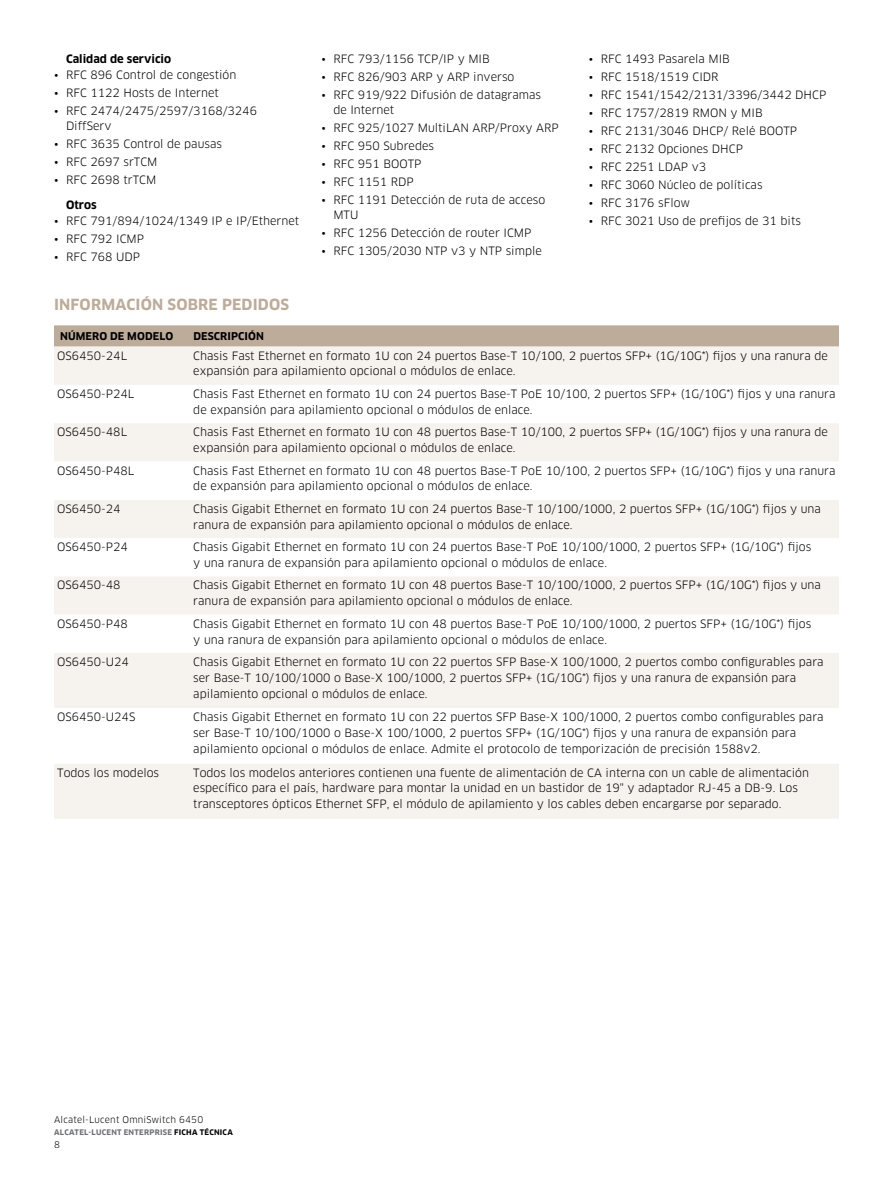
<style>
.page{position:relative;width:893px;height:1191px;background:#fff}
.page>*{position:absolute;margin:0;border:0;box-sizing:border-box;transform-origin:0 0}
.t1{font:700 15px "Clan OT";letter-spacing:.01em;color:#bdac9a}
.t2{font:11.25px/15.8px "Clan OT";color:#000}
.t3{font:700 11.25px "Clan OT";color:#000}
.t4{font:700 10.5px "Clan OT";letter-spacing:.01em;color:#000}
.t5{font:9px "Clan OT";letter-spacing:.02em;color:#000}
.t6{font:700 7.5px "Clan OT";letter-spacing:.03em;color:#6d6e71}
.s1{color:#000}
</style>
<div class="page">
<div style="left:54px;top:325px;width:785px;height:21px;background:#bdac9a"></div>
<div style="left:54px;top:346px;width:785px;height:472px;background:#f6f2ee"></div>
<svg style="left:54px;top:385px;width:785px;height:378px"></svg>
<p class="t3" style="left:66px;top:52px;width:107px">Calidad de servicio</p>
<p class="t2" style="left:54px;top:67px;width:184px">• RFC 896 Control de congestión</p>
<p class="t2" style="left:54px;top:85px;width:166px">• RFC 1122 Hosts de Internet</p>
<p class="t2" style="left:66px;top:104px;width:193px;line-height:15px;text-indent:-12px">• RFC 2474/2475/2597/3168/3246<br>DiffServ</p>
<p class="t2" style="left:54px;top:136px;width:169px">• RFC 3635 Control de pausas</p>
<p class="t2" style="left:54px;top:154px;width:105px">• RFC 2697 srTCM</p>
<p class="t2" style="left:54px;top:172px;width:104px">• RFC 2698 trTCM</p>
<p class="t3" style="left:66px;top:198px;width:32px">Otros</p>
<p class="t2" style="left:54px;top:213px;width:247px">• RFC 791/894/1024/1349 IP e IP/Ethernet</p>
<p class="t2" style="left:54px;top:231px;width:92px">• RFC 792 ICMP</p>
<p class="t2" style="left:54px;top:249px;width:88px">• RFC 768 UDP</p>
<p class="t2" style="left:321px;top:51px;width:170px">• RFC 793/1156 TCP/IP y MIB</p>
<p class="t2" style="left:321px;top:69px;width:195px">• RFC 826/903 ARP y ARP inverso</p>
<p class="t2" style="left:333px;top:87px;width:209px;line-height:15px;text-indent:-12px">• RFC 919/922 Difusión de datagramas de Internet</p>
<p class="t2" style="left:321px;top:120px;width:239px">• RFC 925/1027 MultiLAN ARP/Proxy ARP</p>
<p class="t2" style="left:321px;top:138px;width:114px">• RFC 950 Subredes</p>
<p class="t2" style="left:321px;top:156px;width:102px">• RFC 951 BOOTP</p>
<p class="t2" style="left:321px;top:174px;width:94px">• RFC 1151 RDP</p>
<p class="t2" style="left:333px;top:192px;width:213px;line-height:15px;text-indent:-12px">• RFC 1191 Detección de ruta de acceso<br>MTU</p>
<p class="t2" style="left:321px;top:225px;width:212px">• RFC 1256 Detección de router ICMP</p>
<p class="t2" style="left:321px;top:243px;width:222px">• RFC 1305/2030 NTP v3 y NTP simple</p>
<p class="t2" style="left:589px;top:51px;width:143px">• RFC 1493 Pasarela MIB</p>
<p class="t2" style="left:589px;top:69px;width:131px">• RFC 1518/1519 CIDR</p>
<p class="t2" style="left:589px;top:87px;width:239px">• RFC 1541/1542/2131/3396/3442 DHCP</p>
<p class="t2" style="left:589px;top:105px;width:176px">• RFC 1757/2819 RMON y MIB</p>
<p class="t2" style="left:589px;top:123px;width:210px">• RFC 2131/3046 DHCP/ Relé BOOTP</p>
<p class="t2" style="left:589px;top:141px;width:156px">• RFC 2132 Opciones DHCP</p>
<p class="t2" style="left:589px;top:159px;width:119px">• RFC 2251 LDAP v3</p>
<p class="t2" style="left:589px;top:177px;width:175px">• RFC 3060 Núcleo de políticas</p>
<p class="t2" style="left:589px;top:195px;width:103px">• RFC 3176 sFlow</p>
<p class="t2" style="left:589px;top:213px;width:214px">• RFC 3021 Uso de prefijos de 31 bits</p>
<h1 class="t1" style="left:54px;top:295px;width:236px">INFORMACIÓN SOBRE PEDIDOS</h1>
<p class="t4" style="left:60px;top:330px;width:115px">NÚMERO DE MODELO</p>
<p class="t4" style="left:193px;top:330px;width:72px">DESCRIPCIÓN</p>
<p class="t2" style="left:57px;top:348px;width:71px">OS6450-24L</p>
<p class="t2" style="left:193px;top:348px;width:636px">Chasis Fast Ethernet en formato 1U con 24 puertos Base-T 10/100, 2 puertos SFP+ (1G/10G*) fijos y una ranura de expansión para apilamiento opcional o módulos de enlace.</p>
<p class="t2" style="left:57px;top:386px;width:79px">OS6450-P24L</p>
<p class="t2" style="left:193px;top:386px;width:644px">Chasis Fast Ethernet en formato 1U con 24 puertos Base-T PoE 10/100, 2 puertos SFP+ (1G/10G*) fijos y una ranura de expansión para apilamiento opcional o módulos de enlace.</p>
<p class="t2" style="left:57px;top:424px;width:71px">OS6450-48L</p>
<p class="t2" style="left:193px;top:424px;width:636px">Chasis Fast Ethernet en formato 1U con 48 puertos Base-T 10/100, 2 puertos SFP+ (1G/10G*) fijos y una ranura de expansión para apilamiento opcional o módulos de enlace.</p>
<p class="t2" style="left:57px;top:462px;width:79px">OS6450-P48L</p>
<p class="t2" style="left:193px;top:462px;width:644px">Chasis Fast Ethernet en formato 1U con 48 puertos Base-T PoE 10/100, 2 puertos SFP+ (1G/10G*) fijos y una ranura de expansión para apilamiento opcional o módulos de enlace.</p>
<p class="t2" style="left:57px;top:501px;width:65px">OS6450-24</p>
<p class="t2" style="left:193px;top:501px;width:629px">Chasis Gigabit Ethernet en formato 1U con 24 puertos Base-T 10/100/1000, 2 puertos SFP+ (1G/10G*) fijos y una ranura de expansión para apilamiento opcional o módulos de enlace.</p>
<p class="t2" style="left:57px;top:539px;width:72px">OS6450-P24</p>
<p class="t2" style="left:193px;top:539px;width:619px">Chasis Gigabit Ethernet en formato 1U con 24 puertos Base-T PoE 10/100/1000, 2 puertos SFP+ (1G/10G*) fijos y una ranura de expansión para apilamiento opcional o módulos de enlace.</p>
<p class="t2" style="left:57px;top:577px;width:65px">OS6450-48</p>
<p class="t2" style="left:193px;top:577px;width:629px">Chasis Gigabit Ethernet en formato 1U con 48 puertos Base-T 10/100/1000, 2 puertos SFP+ (1G/10G*) fijos y una ranura de expansión para apilamiento opcional o módulos de enlace.</p>
<p class="t2" style="left:57px;top:616px;width:72px">OS6450-P48</p>
<p class="t2" style="left:193px;top:616px;width:619px">Chasis Gigabit Ethernet en formato 1U con 48 puertos Base-T PoE 10/100/1000, 2 puertos SFP+ (1G/10G*) fijos y una ranura de expansión para apilamiento opcional o módulos de enlace.</p>
<p class="t2" style="left:57px;top:654px;width:73px">OS6450-U24</p>
<p class="t2" style="left:193px;top:654px;width:632px">Chasis Gigabit Ethernet en formato 1U con 22 puertos SFP Base-X 100/1000, 2 puertos combo configurables para ser Base-T 10/100/1000 o Base-X 100/1000, 2 puertos SFP+ (1G/10G*) fijos y una ranura de expansión para apilamiento opcional o módulos de enlace.</p>
<p class="t2" style="left:57px;top:709px;width:80px">OS6450-U24S</p>
<p class="t2" style="left:193px;top:709px;width:632px">Chasis Gigabit Ethernet en formato 1U con 22 puertos SFP Base-X 100/1000, 2 puertos combo configurables para ser Base-T 10/100/1000 o Base-X 100/1000, 2 puertos SFP+ (1G/10G*) fijos y una ranura de expansión para apilamiento opcional o módulos de enlace. Admite el protocolo de temporización de precisión 1588v2.</p>
<p class="t2" style="left:57px;top:764px;width:103px">Todos los modelos</p>
<p class="t2" style="left:193px;top:764px;width:617px">Todos los modelos anteriores contienen una fuente de alimentación de CA interna con un cable de alimentación específico para el país, hardware para montar la unidad en un bastidor de 19" y adaptador RJ-45 a DB-9. Los transceptores ópticos Ethernet SFP, el módulo de apilamiento y los cables deben encargarse por separado.</p>
<p class="t5" style="left:54px;top:1114px;width:151px">Alcatel-Lucent OmniSwitch 6450</p>
<p class="t6" style="left:54px;top:1127px;width:180px">ALCATEL-LUCENT ENTERPRISE <span class="s1">FICHA TÉCNICA</span></p>
<p class="t5" style="left:54px;top:1139px;width:7px">8</p>
</div>
